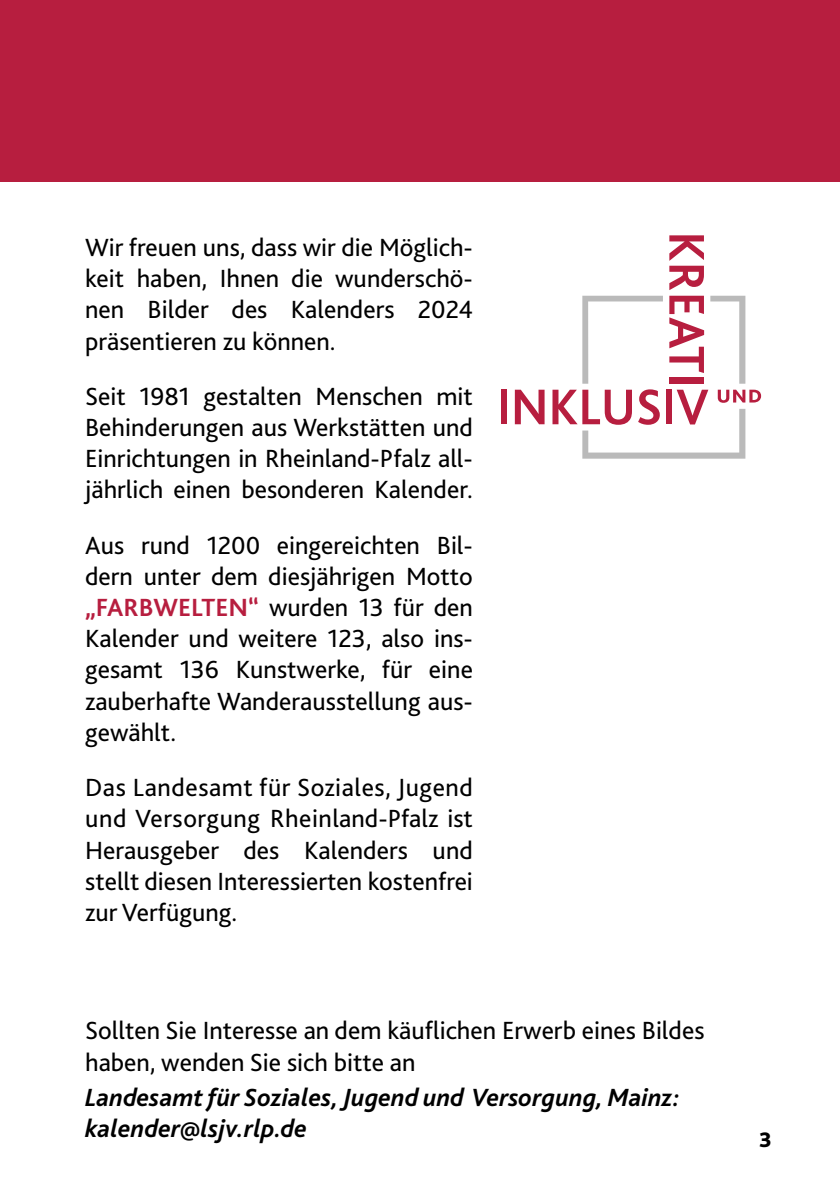
<style>
.page{position:relative;width:840px;height:1191px;background:#fff}
.page>*{position:absolute;margin:0;border:0;box-sizing:border-box;transform-origin:0 0}
.t1{font:26px/31.2px "Bliss 2";color:#000;text-align:justify}
.t2{font:italic 700 26px/31.2px "Bliss 2";color:#000}
.t3{font:800 22px "Bliss 2";color:#000}
.s1{font-weight:700;color:#b71e3f}
</style>
<div class="page">
<div style="left:500px;top:390px;width:6px;height:34px;background:#b71e3f"></div>
<div style="left:0;top:0;width:839px;height:182px;background:#b71e3f"></div>
<svg style="left:514px;top:390px;width:30px;height:34px"></svg>
<svg style="left:669px;top:235px;width:34px;height:55px"></svg>
<svg style="left:552px;top:296px;width:208px;height:163px"></svg>
<p class="t1" style="left:85px;top:231px;width:389px">Wir freuen uns, dass wir die Möglich&shy;keit haben, Ihnen die wunderschö&shy;nen Bilder des Kalenders 2024 präsentieren zu können.</p>
<p class="t1" style="left:85px;top:380px;width:389px">Seit 1981 gestalten Menschen mit Behinderungen aus Werkstätten und Einrichtungen in Rheinland-Pfalz all&shy;jährlich einen besonderen Kalender.</p>
<p class="t1" style="left:85px;top:529px;width:389px">Aus rund 1200 eingereichten Bil&shy;dern unter dem diesjährigen Motto <span class="s1">„FARBWELTEN“</span> wurden 13 für den Kalender und weitere 123, also ins&shy;gesamt 136 Kunstwerke, für eine zauberhafte Wanderausstellung aus&shy;gewählt.</p>
<p class="t1" style="left:85px;top:771px;width:389px">Das Landesamt für Soziales, Jugend und Versorgung Rheinland-Pfalz ist Herausgeber des Kalenders und stellt diesen Interessierten kostenfrei zur Verfügung.</p>
<p class="t1" style="left:85px;top:1014px;width:620px">Sollten Sie Interesse an dem käufichen Erwerb eines Bildes haben, wenden Sie sich bitte an</p>
<p class="t2" style="left:85px;top:1081px;width:596px">Landesamt für Soziales, Jugend und Versorgung, Mainz: kalender@lsjv.rlp.de</p>
<p class="t3" style="left:758px;top:1126px;width:14px">3</p>
</div>
